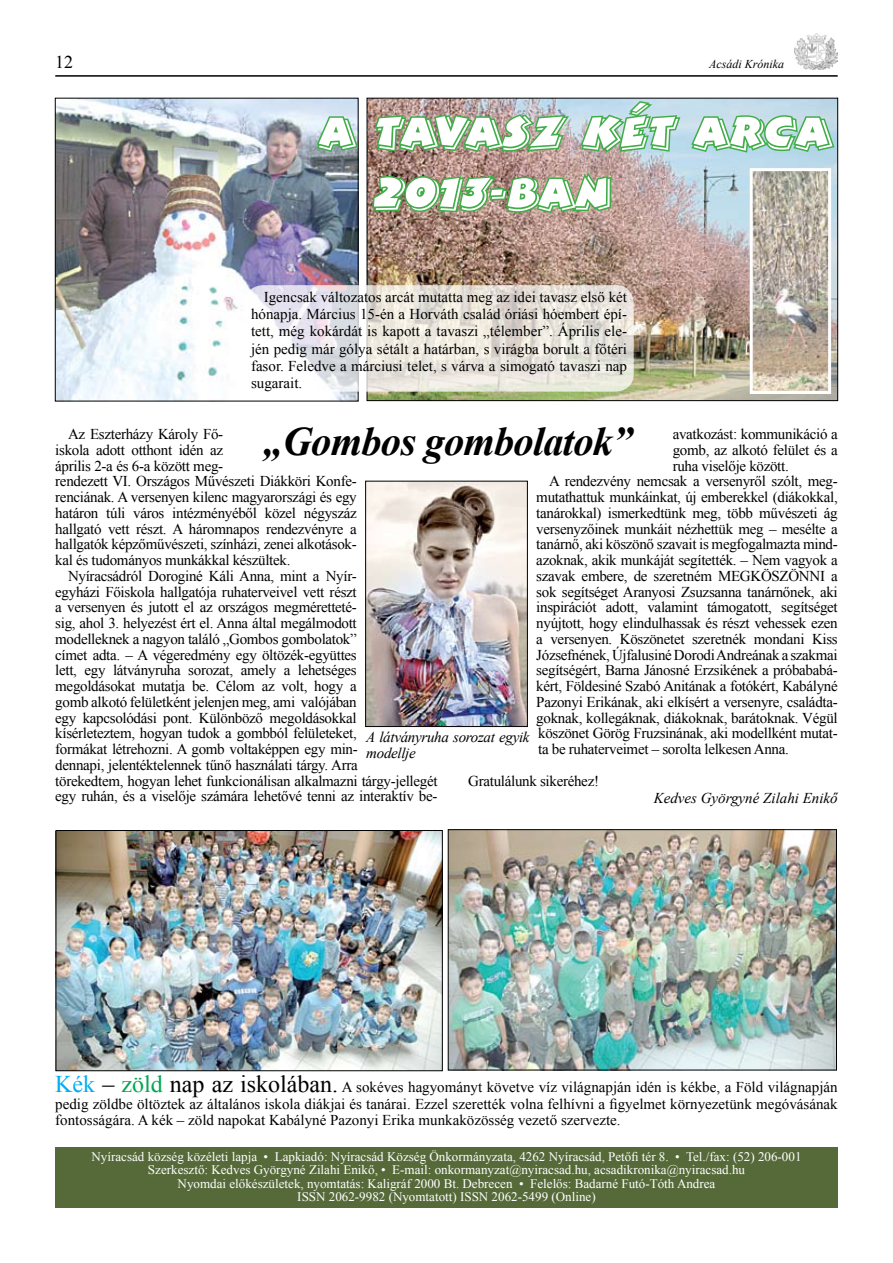
<style>
.page{position:relative;width:893px;height:1263px;background:#fff}
.page>*{position:absolute;margin:0;border:0;box-sizing:border-box;transform-origin:0 0}
.t1{font:51px/61.2px "Bertram PFL";color:#fff}
.t2{font:italic 700 40.5px "Times New Roman";letter-spacing:-.02em;color:#000}
.t3{font:18px "Times New Roman";color:#000}
.t4{font:15px/15.8px "Times New Roman";letter-spacing:-.02em;color:#000}
.t5{font:italic 15px/15.8px "Times New Roman";letter-spacing:-.02em;color:#000}
.t6{font:italic 15px "Times New Roman";color:#000}
.t7{font:13.05px/13.5px "Times New Roman";color:#fff;text-align:center}
.t8{font:italic 12px "Times New Roman";color:#000}
.s1{font-size:24px;color:#00aeef}
.s2{font-size:24px}
.s3{font-size:24px;color:#00a651}
</style>
<div class="page">
<hr style="left:55px;top:75px;width:783px;height:2px;background:#000">
<img style="left:794px;top:33px;width:44px;height:37px">
<div style="left:55px;top:1147px;width:783px;height:61px;background:#566a39"></div>
<img style="left:58px;top:832px;width:383px;height:237px">
<div style="left:56px;top:830px;width:387px;height:241px;border:1px solid #000"></div>
<img style="left:450px;top:831px;width:385px;height:237px">
<div style="left:448px;top:829px;width:389px;height:241px;border:1px solid #000"></div>
<img style="left:369px;top:100px;width:467px;height:299px">
<img style="left:57px;top:100px;width:299px;height:299px">
<div style="left:55px;top:98px;width:303px;height:303px;border:1px solid #000"></div>
<svg style="left:315px;top:114px;width:44px;height:40px;background:#91bfa3"></svg>
<img style="left:372px;top:112px;width:200px;height:42px">
<svg style="left:578px;top:98px;width:104px;height:57px;background:#95c5ab"></svg>
<svg style="left:689px;top:103px;width:147px;height:51px;background:#96cbb4"></svg>
<svg style="left:371px;top:170px;width:242px;height:45px;background:#859a6d"></svg>
<svg style="left:245px;top:285px;width:389px;height:107px"></svg>
<img style="left:754px;top:172px;width:73px;height:218px">
<div style="left:750px;top:168px;width:81px;height:226px;border:3px solid #fff"></div>
<img style="left:367px;top:483px;width:159px;height:242px">
<div style="left:365px;top:481px;width:163px;height:246px;border:1px solid #000"></div>
<p class="t3" style="left:55px;top:50px;width:19px">12</p>
<p class="t8" style="left:709px;top:56px;width:76px">Acsádi Krónika</p>
<h1 class="t1" style="left:375px;top:102px;width:459px;text-indent:-56px">A TAVASZ KÉT ARCA<br>2013-BAN</h1>
<p class="t4" style="left:251px;top:288px;width:377px;line-height:17.2px;text-align:justify;text-indent:13px">Igencsak változatos arcát mutatta meg az idei tavasz első két hónapja. Március 15-én a Horváth család óriási hóembert épí&shy;tett, még kokárdát is kapott a tavaszi „télember”. Április ele&shy;jén pedig már gólya sétált a határban, s virágba borult a főtéri fasor. Feledve a márciusi telet, s várva a simogató tavaszi nap sugarait.</p>
<h2 class="t2" style="left:263px;top:414px;width:371px">„Gombos gombolatok”</h2>
<p class="t4" style="left:55px;top:426px;width:303px;text-indent:13px">Az Eszterházy Károly Fő-<br>iskola adott otthont idén az<br>április 2-a és 6-a között meg-<br>rendezett VI. Országos Művészeti Diákköri Konfe&shy;renciának. A versenyen kilenc magyarországi és egy határon túli város intézményéből közel négyszáz hallgató vett részt. A háromnapos rendezvényre a hallgatók képzőművészeti, színházi, zenei alkotások&shy;kal és tudományos munkákkal készültek.</p>
<p class="t4" style="left:55px;top:568px;width:384px;text-indent:13px">Nyíracsádról Doroginé Káli Anna, mint a Nyír-<br>egyházi Főiskola hallgatója ruhaterveivel vett részt<br>a versenyen és jutott el az országos megméretteté-<br>sig, ahol 3. helyezést ért el. Anna által megálmodott<br>modelleknek a nagyon találó „Gombos gombolatok”<br>címet adta. – A végeredmény egy öltözék-együttes<br>lett, egy látványruha sorozat, amely a lehetséges megoldásokat mutatja be. Célom az volt, hogy a<br>gomb alkotó felületként jelenjen meg, ami valójában<br>egy kapcsolódási pont. Különböző megoldásokkal kísérleteztem, hogyan tudok a gombból felületeket,<br>formákat létrehozni. A gomb voltaképpen egy min-<br>dennapi, jelentéktelennek tűnő használati tárgy. Arra<br>törekedtem, hogyan lehet funkcionálisan alkalmazni tárgy-jellegét egy ruhán, és a viselője számára lehetővé tenni az interaktív be-</p>
<p class="t4" style="left:673px;top:426px;width:167px">avatkozást: kommunikáció a</p>
<p class="t4" style="left:673px;top:442px;width:167px">gomb, az alkotó felület és a</p>
<p class="t4" style="left:673px;top:457px;width:118px">ruha viselője között.</p>
<p class="t4" style="left:549px;top:473px;width:290px">A rendezvény nemcsak a versenyről szólt, meg-</p>
<p class="t4" style="left:536px;top:489px;width:303px">mutathattuk munkáinkat, új emberekkel (diákokkal,</p>
<p class="t4" style="left:536px;top:505px;width:303px">tanárokkal) ismerkedtünk meg, több művészeti ág</p>
<p class="t4" style="left:536px;top:520px;width:303px">versenyzőinek munkáit nézhettük meg – mesélte a</p>
<p class="t4" style="left:536px;top:536px;width:303px">tanárnő, aki köszönő szavait is megfogalmazta mind-</p>
<p class="t4" style="left:536px;top:552px;width:303px">azoknak, akik munkáját segítették. – Nem vagyok a</p>
<p class="t4" style="left:536px;top:568px;width:303px">szavak embere, de szeretném MEGKÖSZÖNNI a</p>
<p class="t4" style="left:536px;top:583px;width:303px">sok segítséget Aranyosi Zsuzsanna tanárnőnek, aki</p>
<p class="t4" style="left:536px;top:599px;width:303px">inspirációt adott, valamint támogatott, segítséget</p>
<p class="t4" style="left:536px;top:615px;width:303px">nyújtott, hogy elindulhassak és részt vehessek ezen</p>
<p class="t4" style="left:536px;top:631px;width:303px">a versenyen. Köszönetet szeretnék mondani Kiss</p>
<p class="t4" style="left:536px;top:646px;width:303px">Józsefnének, Újfalusiné Dorodi Andreának a szakmai</p>
<p class="t4" style="left:536px;top:662px;width:303px">segítségért, Barna Jánosné Erzsikének a próbababá-</p>
<p class="t4" style="left:536px;top:678px;width:303px">kért, Földesiné Szabó Anitának a fotókért, Kabályné</p>
<p class="t4" style="left:536px;top:694px;width:303px">Pazonyi Erikának, aki elkísért a versenyre, családta-</p>
<p class="t4" style="left:536px;top:709px;width:303px">goknak, kollegáknak, diákoknak, barátoknak. Végül</p>
<p class="t4" style="left:538px;top:725px;width:301px">köszönet Görög Fruzsinának, aki modellként mutat-</p>
<p class="t4" style="left:538px;top:741px;width:252px">ta be ruhaterveimet – sorolta lelkesen Anna.</p>
<p class="t4" style="left:468px;top:772px;width:132px">Gratulálunk sikeréhez!</p>
<p class="t6" style="left:654px;top:787px;width:186px">Kedves Györgyné Zilahi Enikő</p>
<p class="t5" style="left:366px;top:729px;width:165px">A látványruha sorozat egyik modellje</p>
<p class="t4" style="left:55px;top:1079px;width:784px;line-height:16.5px;text-align:justify"><span class="s1">Kék</span> <span class="s2">–</span> <span class="s3">zöld</span> <span class="s2">nap az iskolában.</span> A sokéves hagyományt követve víz világnapján idén is kékbe, a Föld világnapján pedig zöldbe öltöztek az általános iskola diákjai és tanárai. Ezzel szerették volna felhívni a figyelmet környezetünk megóvásának fontosságára. A kék – zöld napokat Kabályné Pazonyi Erika munkaközösség vezető szervezte.</p>
<p class="t7" style="left:91px;top:1149px;width:711px">Nyíracsád község közéleti lapja • Lapkiadó: Nyíracsád Község Önkormányzata, 4262 Nyíracsád, Petőfi tér 8. • Tel./fax: (52) 206-001<br>Szerkesztő: Kedves Györgyné Zilahi Enikő, • E-mail: onkormanyzat@nyiracsad.hu, acsadikronika@nyiracsad.hu<br>Nyomdai előkészületek, nyomtatás: Kaligráf 2000 Bt. Debrecen • Felelős: Badarné Futó-Tóth Andrea<br>ISSN 2062-9982 (Nyomtatott) ISSN 2062-5499 (Online)</p>
</div>
